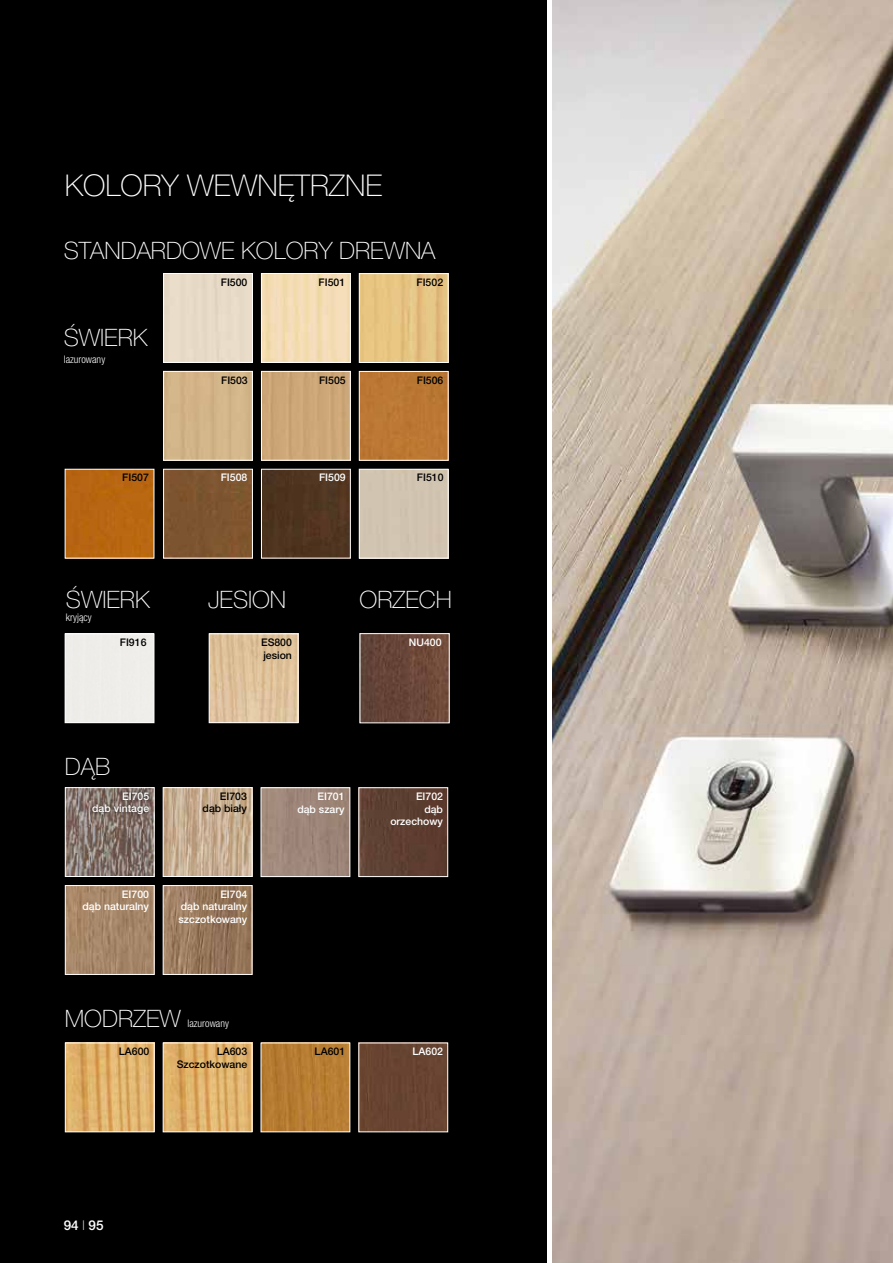
<style>
.page{position:relative;width:893px;height:1263px;background:#fff}
.page>*{position:absolute;margin:0;border:0;box-sizing:border-box;transform-origin:0 0}
.t1{font:100 30px "Helvetica Neue LT Pro";color:#fff}
.t2{font:100 24px "Helvetica Neue LT Pro";color:#fff}
.t3{font:500 13.5px "Helvetica Neue LT Pro";color:#fff}
.t4{font:500 10.5px/12.6px "Helvetica Neue LT Pro";color:#fff;text-align:right}
.t5{font:500 10.5px/12.6px "Helvetica Neue LT Pro";color:#000}
.t6{font:300 condensed 10.5px "Helvetica Neue LT Pro";color:#fff}
.s1{font-weight:100}
</style>
<div class="page">
<img style="left:553px;top:0;width:340px;height:1263px">
<div style="left:0;top:0;width:546px;height:1263px;background:#000"></div>
<div style="left:165px;top:275px;width:86px;height:86px;background:#e7dac7"></div>
<div style="left:163px;top:273px;width:90px;height:90px;border:1px solid #fff"></div>
<img style="left:361px;top:275px;width:85px;height:86px">
<div style="left:359px;top:273px;width:89px;height:90px;border:1px solid #fff"></div>
<img style="left:263px;top:275px;width:86px;height:86px">
<div style="left:261px;top:273px;width:90px;height:90px;border:1px solid #fff"></div>
<div style="left:165px;top:373px;width:86px;height:85px;background:#d3b589"></div>
<div style="left:163px;top:371px;width:90px;height:89px;border:1px solid #fff"></div>
<div style="left:263px;top:373px;width:86px;height:85px;background:#cca778"></div>
<div style="left:261px;top:371px;width:90px;height:89px;border:1px solid #fff"></div>
<div style="left:263px;top:471px;width:86px;height:85px;background:#4e341f"></div>
<div style="left:261px;top:469px;width:90px;height:89px;border:1px solid #fff"></div>
<div style="left:361px;top:471px;width:85px;height:85px;background:#d1c4b1"></div>
<div style="left:359px;top:469px;width:89px;height:89px;border:1px solid #fff"></div>
<div style="left:165px;top:471px;width:86px;height:85px;background:#7d5430"></div>
<div style="left:163px;top:469px;width:90px;height:89px;border:1px solid #fff"></div>
<div style="left:67px;top:471px;width:85px;height:85px;background:#b86612"></div>
<div style="left:361px;top:373px;width:85px;height:85px;background:#bb7734"></div>
<div style="left:359px;top:371px;width:89px;height:89px;border:1px solid #fff"></div>
<div style="left:67px;top:636px;width:85px;height:85px;background:#efedea"></div>
<div style="left:65px;top:634px;width:89px;height:89px;border:1px solid #fff"></div>
<img style="left:67px;top:1045px;width:85px;height:85px">
<div style="left:65px;top:1043px;width:89px;height:89px;border:1px solid #fff"></div>
<img style="left:263px;top:1045px;width:85px;height:85px">
<div style="left:361px;top:1045px;width:85px;height:85px;background:#684431"></div>
<img style="left:165px;top:1045px;width:85px;height:85px">
<div style="left:163px;top:1043px;width:89px;height:89px;border:1px solid #fff"></div>
<img style="left:211px;top:636px;width:85px;height:85px">
<div style="left:209px;top:634px;width:89px;height:89px;border:1px solid #fff"></div>
<img style="left:67px;top:789px;width:85px;height:86px">
<div style="left:65px;top:787px;width:89px;height:90px;border:1px solid #fff"></div>
<div style="left:361px;top:789px;width:85px;height:86px;background:#5d3e31"></div>
<div style="left:359px;top:787px;width:89px;height:90px;border:1px solid #fff"></div>
<img style="left:165px;top:789px;width:85px;height:86px">
<div style="left:163px;top:787px;width:89px;height:90px;border:1px solid #fff"></div>
<img style="left:165px;top:887px;width:85px;height:86px">
<div style="left:163px;top:885px;width:89px;height:90px;border:1px solid #fff"></div>
<div style="left:89px;top:789px;width:63px;height:29px;background:#000;opacity:.7"></div>
<img style="left:67px;top:887px;width:85px;height:86px">
<div style="left:65px;top:885px;width:89px;height:90px;border:1px solid #fff"></div>
<img style="left:263px;top:789px;width:85px;height:86px">
<div style="left:261px;top:787px;width:89px;height:90px;border:1px solid #fff"></div>
<img style="left:362px;top:636px;width:85px;height:85px">
<h1 class="t1" style="left:65px;top:167px;width:319px">KOLORY WEWNĘTRZNE</h1>
<h2 class="t2" style="left:64px;top:237px;width:373px">STANDARDOWE KOLORY DREWNA</h2>
<p class="t5" style="left:221px;top:276px;width:28px">FI500</p>
<p class="t5" style="left:319px;top:276px;width:28px">FI501</p>
<p class="t5" style="left:416px;top:276px;width:28px">FI502</p>
<h2 class="t2" style="left:64px;top:323px;width:85px">ŚWIERK</h2>
<p class="t6" style="left:64px;top:353px;width:43px">lazurowany</p>
<p class="t5" style="left:221px;top:373px;width:28px">FI503</p>
<p class="t5" style="left:319px;top:373px;width:28px">FI505</p>
<p class="t5" style="left:417px;top:373px;width:28px">FI506</p>
<p class="t5" style="left:122px;top:471px;width:28px">FI507</p>
<p class="t4" style="left:221px;top:471px;width:28px">FI508</p>
<p class="t4" style="left:319px;top:471px;width:28px">FI509</p>
<p class="t5" style="left:417px;top:471px;width:28px">FI510</p>
<h2 class="t2" style="left:66px;top:585px;width:85px">ŚWIERK</h2>
<p class="t6" style="left:66px;top:611px;width:27px">kryjący</p>
<p class="t5" style="left:120px;top:636px;width:28px">FI916</p>
<h2 class="t2" style="left:208px;top:585px;width:80px">JESION</h2>
<p class="t5" style="left:261px;top:636px;width:32px">ES800 jesion</p>
<h2 class="t2" style="left:360px;top:585px;width:94px">ORZECH</h2>
<p class="t4" style="left:409px;top:636px;width:34px">NU400</p>
<h2 class="t2" style="left:65px;top:752px;width:47px">DĄB</h2>
<p class="t4" style="left:92px;top:790px;width:58px">EI705<br>dąb vintage</p>
<p class="t5" style="left:203px;top:790px;width:46px;text-align:right">EI703 dąb biały</p>
<p class="t4" style="left:83px;top:887px;width:68px">EI700<br>dąb naturalny</p>
<p class="t4" style="left:179px;top:887px;width:70px;text-align:justify;text-indent:42px">EI704 dąb naturalny szczotkowany</p>
<p class="t4" style="left:297px;top:790px;width:49px">EI701 dąb szary</p>
<p class="t4" style="left:390px;top:790px;width:54px">EI702<br>dąb orzechowy</p>
<h2 class="t2" style="left:65px;top:1004px;width:117px">MODRZEW</h2>
<p class="t6" style="left:188px;top:1017px;width:43px">lazurowany</p>
<p class="t5" style="left:119px;top:1045px;width:32px">LA600</p>
<p class="t5" style="left:217px;top:1045px;width:32px">LA603</p>
<p class="t5" style="left:315px;top:1045px;width:32px">LA601</p>
<p class="t4" style="left:412px;top:1045px;width:32px">LA602</p>
<p class="t5" style="left:177px;top:1057px;width:72px">Szczotkowane</p>
<p class="t3" style="left:64px;top:1217px;width:41px">94 <span class="s1">I</span> 95</p>
</div>
